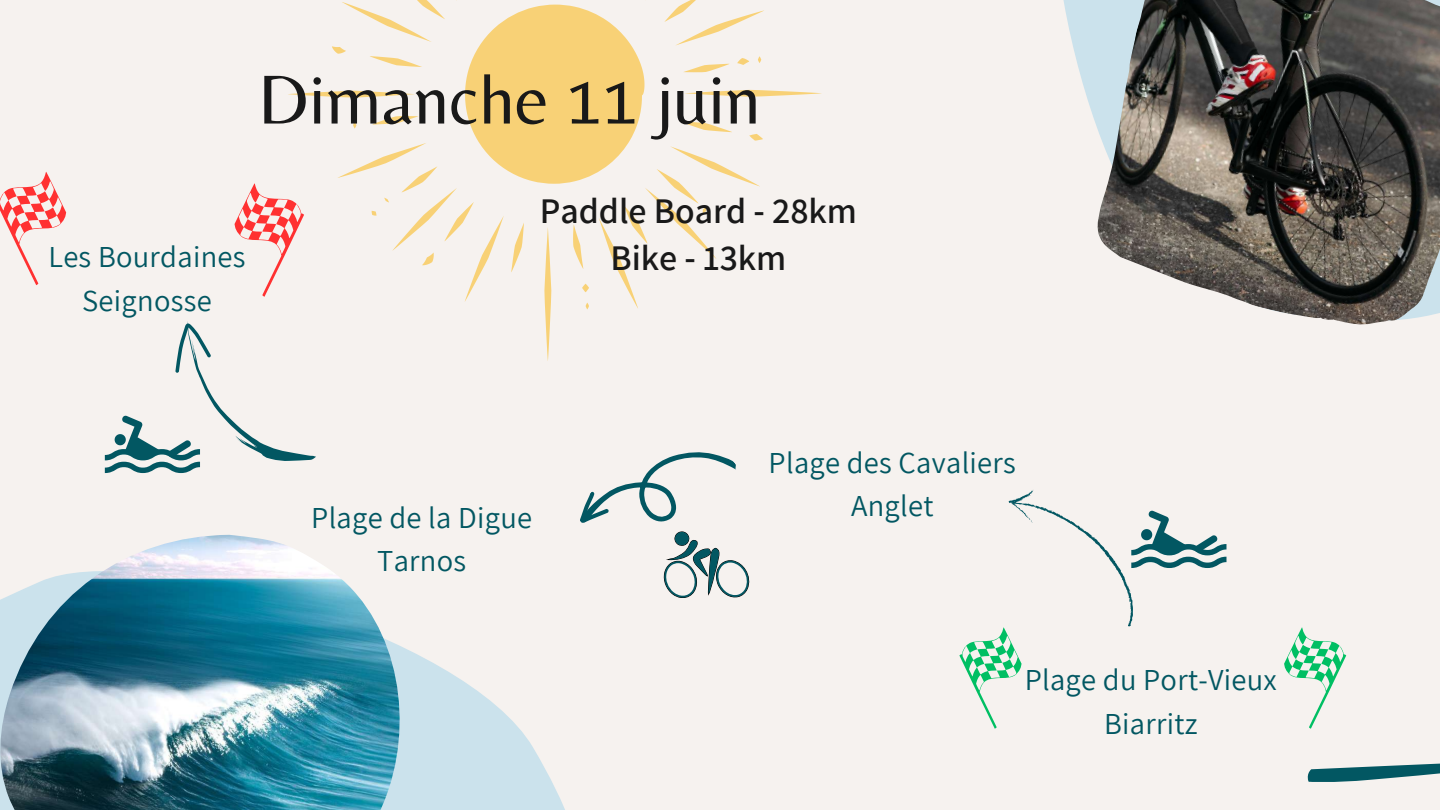
<style>
.page{position:relative;width:1440px;height:810px;background:#f6f2ef}
.page>*{position:absolute;margin:0;border:0;box-sizing:border-box;transform-origin:0 0}
.t1{font:72px "Belleza";color:#191919}
.t2{font:600 36px/46.5px "Assistant";color:#191919;text-align:center}
.t3{font:30.5px/43.5px "Assistant";letter-spacing:.01em;color:#025762;text-align:center}
</style>
<div class="page">
<svg style="left:400px;top:646px;width:165px;height:164px;fill:#cbe2ec"></svg>
<svg style="left:1308px;top:763px;width:132px;height:19px"></svg>
<svg style="left:0;top:172px;width:67px;height:113px"></svg>
<svg style="left:1284px;top:627px;width:63px;height:102px"></svg>
<svg style="left:959px;top:490px;width:267px;height:239px"></svg>
<svg style="left:1063px;top:0;width:33px;height:124px;fill:#cbe2ec"></svg>
<img style="left:1096px;top:0;width:344px;height:325px">
<img style="left:0;top:570px;width:400px;height:240px">
<svg style="left:105px;top:0;width:717px;height:598px"></svg>
<h1 class="t1" style="left:258px;top:57px;width:505px">Dimanche 11 juin</h1>
<p class="t3" style="left:48px;top:234px;width:199px">Les Bourdaines<br>Seignosse</p>
<p class="t2" style="left:540px;top:187px;width:319px">Paddle Board - 28km<br>Bike - 13km</p>
<p class="t3" style="left:311px;top:495px;width:222px">Plage de la Digue<br>Tarnos</p>
<p class="t3" style="left:769px;top:440px;width:249px">Plage des Cavaliers<br>Anglet</p>
<p class="t3" style="left:1025px;top:657px;width:254px">Plage du Port-Vieux<br>Biarritz</p>
</div>
